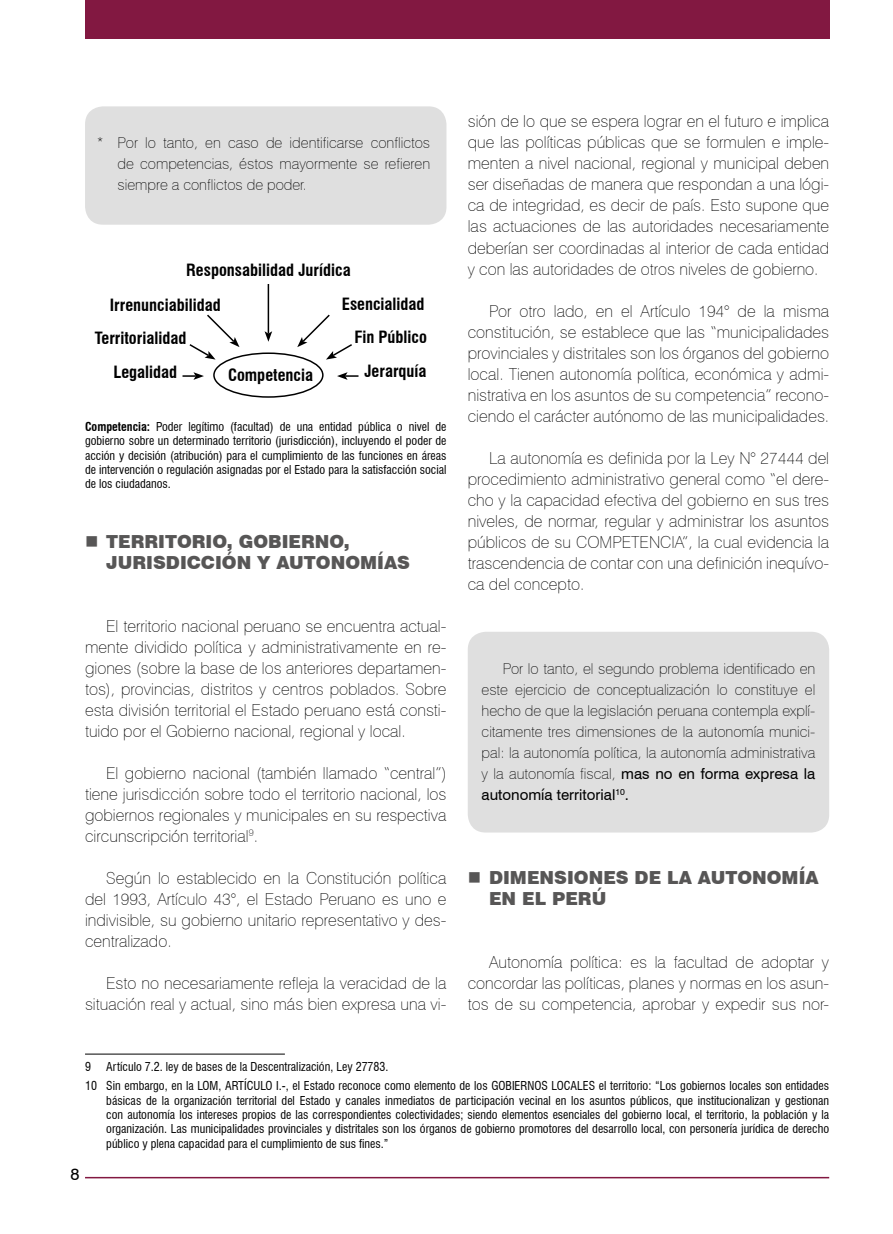
<style>
.page{position:relative;width:893px;height:1234px;background:#fff}
.page>*{position:absolute;margin:0;border:0;box-sizing:border-box;transform-origin:0 0}
.t1{font:900 18px/21px "Swiss 721 BT";color:#575656}
.t2{font:100 16.5px/21px "Swiss 721 BT";color:#000;text-align:justify}
.t3{font:700 condensed 16.5px/34.8px "Swiss 721 BT";color:#000}
.t4{font:16.5px "Swiss 721 BT";color:#000}
.t5{font:100 15px/21px "Swiss 721 BT";color:#000;text-align:justify}
.t6{font:condensed 12px/14.4px "Swiss 721 BT";color:#000;text-align:justify}
.s1{font-weight:700}
.s2{font-weight:400}
</style>
<div class="page">
<div style="left:85px;top:0;width:744px;height:39px;background:#821841"></div>
<hr style="left:85px;top:1176px;width:744px;height:2px;background:#821841">
<div style="left:468px;top:631px;width:361px;height:201px;background:#dfdfdf;border-radius:18px"></div>
<div style="left:85px;top:106px;width:361px;height:119px;background:#dfdfdf;border-radius:18px"></div>
<hr style="left:85px;top:1053px;width:200px;height:1px;background:#000">
<hr style="left:268px;top:284px;width:1px;height:49px;background:#000">
<svg style="left:265px;top:331px;width:7px;height:11px"></svg>
<svg style="left:182px;top:372px;width:22px;height:8px"></svg>
<svg style="left:337px;top:372px;width:21px;height:8px"></svg>
<svg style="left:189px;top:314px;width:51px;height:45px"></svg>
<svg style="left:297px;top:314px;width:55px;height:45px"></svg>
<div style="left:213px;top:352px;width:111px;height:45px;border:2px solid #000;border-radius:50%"></div>
<p class="t5" style="left:118px;top:134px;width:314px;text-indent:-21px">* Por lo tanto, en caso de identificarse conflictos de competencias, éstos mayormente se refieren siempre a conflictos de poder.</p>
<p class="t3" style="left:110px;top:253px;width:242px;text-indent:76px">Responsabilidad Jurídica<br>Irrenunciabilidad</p>
<p class="t3" style="left:95px;top:321px;width:93px;text-align:center">Territorialidad<br>Legalidad</p>
<p class="t3" style="left:342px;top:289px;width:87px;line-height:32.7px;text-align:right">Esencialidad<br>Fin Público</p>
<p class="t3" style="left:364px;top:355px;width:64px">Jerarquía</p>
<p class="t3" style="left:228px;top:358px;width:87px">Competencia</p>
<p class="t6" style="left:85px;top:420px;width:363px"><span class="s1">Competencia:</span> Poder legítimo (facultad) de una entidad pública o nivel de gobierno sobre un determinado territorio (jurisdicción), incluyendo el poder de acción y decisión (atribución) para el cumplimiento de las funciones en áreas de intervención o regulación asignadas por el Estado para la satisfacción social de los ciudadanos.</p>
<p class="t1" style="left:106px;top:531px;width:305px">TERRITORIO, GOBIERNO,<br>JURISDICCIÓN Y AUTONOMÍAS</p>
<p class="t2" style="left:85px;top:616px;width:363px;text-indent:21px">El territorio nacional peruano se encuentra actual&shy;mente dividido política y administrativamente en re&shy;giones (sobre la base de los anteriores departamen&shy;tos), provincias, distritos y centros poblados. Sobre esta división territorial el Estado peruano está consti&shy;tuido por el Gobierno nacional, regional y local.</p>
<p class="t2" style="left:85px;top:763px;width:363px;text-indent:21px">El gobierno nacional (también llamado “central”) tiene jurisdicción sobre todo el territorio nacional, los gobiernos regionales y municipales en su respectiva circunscripción territorial<sup>9</sup>.</p>
<p class="t2" style="left:85px;top:868px;width:363px;text-indent:21px">Según lo establecido en la Constitución política del 1993, Artículo 43°, el Estado Peruano es uno e indivisible, su gobierno unitario representativo y des&shy;centralizado.</p>
<p class="t2" style="left:85px;top:973px;width:363px;text-align:right">Esto no necesariamente refleja la veracidad de la situación real y actual, sino más bien expresa una vi-</p>
<p class="t2" style="left:468px;top:112px;width:363px">sión de lo que se espera lograr en el futuro e implica que las políticas públicas que se formulen e imple&shy;menten a nivel nacional, regional y municipal deben ser diseñadas de manera que respondan a una lógi&shy;ca de integridad, es decir de país. Esto supone que las actuaciones de las autoridades necesariamente deberían ser coordinadas al interior de cada entidad y con las autoridades de otros niveles de gobierno.</p>
<p class="t2" style="left:468px;top:301px;width:363px;text-indent:21px">Por otro lado, en el Artículo 194° de la misma constitución, se establece que las “municipalidades provinciales y distritales son los órganos del gobierno local. Tienen autonomía política, económica y admi&shy;nistrativa en los asuntos de su competencia” recono&shy;ciendo el carácter autónomo de las municipalidades.</p>
<p class="t2" style="left:468px;top:449px;width:363px;text-indent:21px">La autonomía es definida por la Ley N° 27444 del procedimiento administrativo general como “el dere&shy;cho y la capacidad efectiva del gobierno en sus tres niveles, de normar, regular y administrar los asuntos públicos de su COMPETENCIA”, la cual evidencia la trascendencia de contar con una definición inequívo&shy;ca del concepto.</p>
<p class="t5" style="left:482px;top:659px;width:335px;text-indent:21px">Por lo tanto, el segundo problema identificado en este ejercicio de conceptualización lo constituye el hecho de que la legislación peruana contempla explí&shy;citamente tres dimensiones de la autonomía munici&shy;pal: la autonomía política, la autonomía administrativa y la autonomía fiscal, <span class="s2">mas no en forma expresa la autonomía territorial</span><sup>10</sup><span class="s2">.</span></p>
<p class="t1" style="left:489px;top:867px;width:331px">DIMENSIONES DE LA AUTONOMÍA<br>EN EL PERÚ</p>
<p class="t2" style="left:468px;top:952px;width:363px;text-indent:21px">Autonomía política: es la facultad de adoptar y concordar las políticas, planes y normas en los asun&shy;tos de su competencia, aprobar y expedir sus nor-</p>
<p class="t6" style="left:85px;top:1058px;width:746px;line-height:18.6px;text-indent:21px">Artículo 7.2. ley de bases de la Descentralización, Ley 27783.<br>10 Sin embargo, en la LOM, ARTÍCULO I.-, el Estado reconoce como elemento de los GOBIERNOS LOCALES el territorio: “Los gobiernos locales son entidades</p>
<p class="t6" style="left:106px;top:1093px;width:724px">básicas de la organización territorial del Estado y canales inmediatos de participación vecinal en los asuntos públicos, que institucionalizan y gestionan con autonomía los intereses propios de las correspondientes colectividades; siendo elementos esenciales del gobierno local, el territorio, la población y la organización. Las municipalidades provinciales y distritales son los órganos de gobierno promotores del desarrollo local, con personería jurídica de derecho público y plena capacidad para el cumplimiento de sus fines.”</p>
<p class="t6" style="left:85px;top:1060px;width:7px">9</p>
<p class="t4" style="left:71px;top:1166px;width:11px">8</p>
</div>
